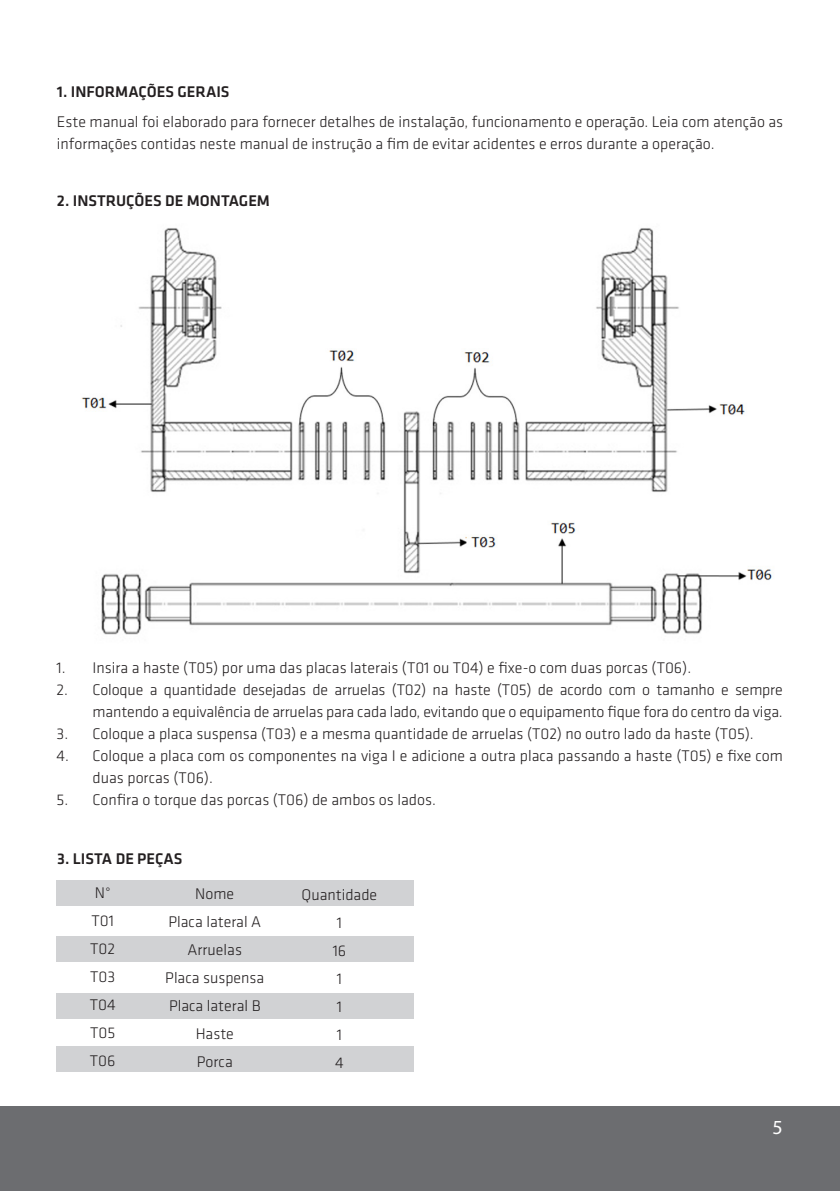
<style>
.page{position:relative;width:840px;height:1191px;background:#fff}
.page>*{position:absolute;margin:0;border:0;box-sizing:border-box;transform-origin:0 0}
.t1{font:20px "Myriad Pro";color:#fff}
.texto{font:300 16px/22px "Klavika";color:#231f20}
.texto-2{font:500 16px "Klavika";color:#231f20}
</style>
<div class="page">
<div style="left:0;top:1106px;width:839px;height:85px;background:#6c6d70"></div>
<img style="left:81px;top:228px;width:691px;height:407px">
<div style="left:57px;top:992px;width:357px;height:26px;background:#d1d2d4"></div>
<div style="left:57px;top:1046px;width:357px;height:26px;background:#d1d2d4"></div>
<div style="left:57px;top:880px;width:357px;height:25px;background:#d1d2d4"></div>
<div style="left:57px;top:936px;width:357px;height:26px;background:#d1d2d4"></div>
<p class="texto-2" style="left:57px;top:83px;width:174px">1. INFORMAÇÕES GERAIS</p>
<p class="texto" style="left:57px;top:111px;width:727px">Este manual foi elaborado para fornecer detalhes de instalação, funcionamento e operação. Leia com atenção as informações contidas neste manual de instrução a fim de evitar acidentes e erros durante a operação.</p>
<p class="texto-2" style="left:57px;top:191px;width:214px">2. INSTRUÇÕES DE MONTAGEM</p>
<p class="texto" style="left:57px;top:657px;width:635px">1. Insira a haste (T05) por uma das placas laterais (T01 ou T04) e fixe-o com duas porcas (T06).</p>
<p class="texto" style="left:57px;top:679px;width:727px;text-align:right">2. Coloque a quantidade desejadas de arruelas (T02) na haste (T05) de acordo com o tamanho e sempre mantendo a equivalência de arruelas para cada lado, evitando que o equipamento fique fora do centro da viga.</p>
<p class="texto" style="left:57px;top:723px;width:698px">3. Coloque a placa suspensa (T03) e a mesma quantidade de arruelas (T02) no outro lado da haste (T05).</p>
<p class="texto" style="left:93px;top:745px;width:691px;text-indent:-36px">4. Coloque a placa com os componentes na viga I e adicione a outra placa passando a haste (T05) e fixe com duas porcas (T06).</p>
<p class="texto" style="left:57px;top:789px;width:380px">5. Confira o torque das porcas (T06) de ambos os lados.</p>
<p class="texto-2" style="left:57px;top:850px;width:127px">3. LISTA DE PEÇAS</p>
<p class="texto" style="left:95px;top:881px;width:17px">N°</p>
<p class="texto" style="left:91px;top:909px;width:24px">T01</p>
<p class="texto" style="left:90px;top:937px;width:26px">T02</p>
<p class="texto" style="left:90px;top:965px;width:27px">T03</p>
<p class="texto" style="left:90px;top:993px;width:27px">T04</p>
<p class="texto" style="left:90px;top:1021px;width:27px">T05</p>
<p class="texto" style="left:90px;top:1049px;width:27px">T06</p>
<p class="texto" style="left:195px;top:883px;width:40px">Nome</p>
<p class="texto" style="left:168px;top:911px;width:94px">Placa lateral A</p>
<p class="texto" style="left:187px;top:939px;width:56px">Arruelas</p>
<p class="texto" style="left:165px;top:967px;width:100px">Placa suspensa</p>
<p class="texto" style="left:169px;top:995px;width:93px">Placa lateral B</p>
<p class="texto" style="left:195px;top:1023px;width:40px">Haste</p>
<p class="texto" style="left:197px;top:1051px;width:37px">Porca</p>
<p class="texto" style="left:301px;top:884px;width:77px">Quantidade</p>
<p class="texto" style="left:336px;top:912px;width:7px">1</p>
<p class="texto" style="left:332px;top:940px;width:15px">16</p>
<p class="texto" style="left:336px;top:968px;width:7px">1</p>
<p class="texto" style="left:336px;top:996px;width:7px">1</p>
<p class="texto" style="left:336px;top:1024px;width:7px">1</p>
<p class="texto" style="left:335px;top:1052px;width:10px">4</p>
<p class="t1" style="left:772px;top:1115px;width:12px">5</p>
</div>
